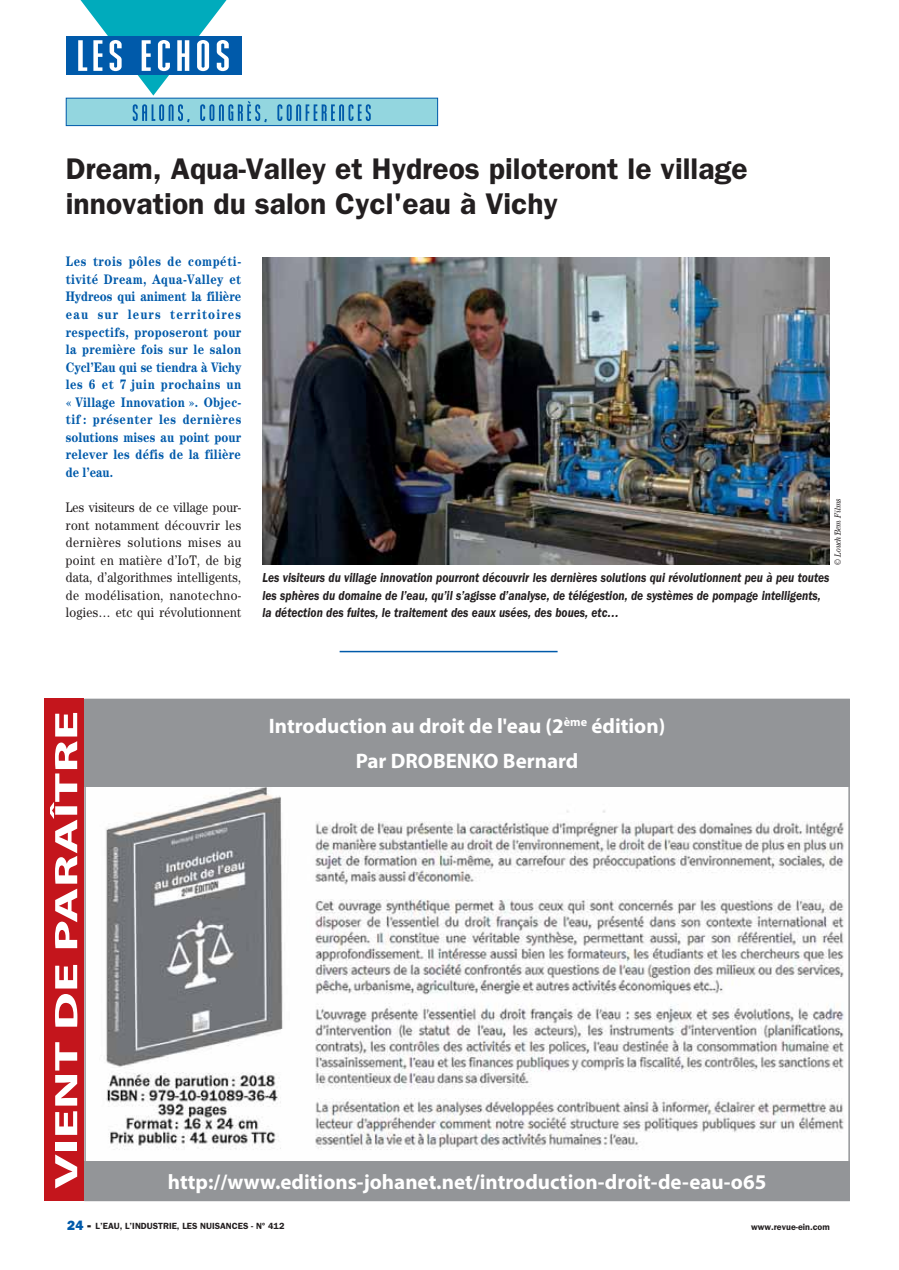
<style>
.page{position:relative;width:899px;height:1270px;background:#fff}
.page>*{position:absolute;margin:0;border:0;box-sizing:border-box;transform-origin:0 0}
.t1{font:700 32.7px "Myriad Pro";color:#fff;scale:1.68 1}
.t2{font:600 30px/35.1px "ITC Franklin Gothic Std";color:#231f20}
.t3{font:700 21px/34.7px "Myriad Pro";color:#fff;text-align:center}
.t4{font:700 13.8px/17.5px "Century Std";letter-spacing:.01em;color:#005aaa;text-align:justify;scale:.85 1}
.t5{font:13.8px/17.5px "Century Std";letter-spacing:.02em;color:#231f20;text-align:justify;scale:.88 1}
.t6{font:italic 600 13.5px/17.5px "ITC Franklin Gothic Std";color:#231f20;scale:.85 1}
.t7{font:600 9px "ITC Franklin Gothic Std";color:#231f20}
.t8{font:italic 9px "Century Std";letter-spacing:-.015em;color:#231f20;scale:.85 1}
.s1{font-family:"ITC Franklin Gothic Std Hvy";font-weight:400;font-size:13.5px;color:#005aaa}
.s2{font-family:"ITC Franklin Gothic Std Hvy";font-weight:400;font-size:13.5px}
</style>
<div class="page">
<div style="left:66px;top:98px;width:372px;height:28px;background:#93d6df"></div>
<svg style="left:66px;top:0;width:201px;height:122px"></svg>
<svg style="left:277px;top:104px;width:94px;height:17px"></svg>
<div style="left:66px;top:98px;width:372px;height:28px;border:1px solid #005aaa"></div>
<hr style="left:340px;top:651px;width:217px;height:1px;background:#005aaa">
<img style="left:262px;top:257px;width:567px;height:308px">
<img style="left:87px;top:786px;width:760px;height:364px">
<div style="left:84px;top:699px;width:766px;height:87px;background:#939598"></div>
<div style="left:84px;top:1161px;width:766px;height:40px;background:#939598"></div>
<div style="left:45px;top:699px;width:39px;height:502px;background:#c4151c"></div>
<h2 class="t2" style="left:66px;top:154px;width:683px">Dream, Aqua-Valley et Hydreos piloteront le village innovation du salon Cycl'eau à Vichy</h2>
<p class="t4" style="left:66px;top:254px;width:208px">Les trois pôles de compéti&shy;tivité Dream, Aqua-Valley et Hydreos qui animent la filière eau sur leurs territoires respectifs, proposeront pour la première fois sur le salon Cycl’Eau qui se tiendra à Vichy les 6 et 7 juin prochains un « Village Innovation ». Objec&shy;tif : présenter les dernières solutions mises au point pour relever les défis de la filière de l’eau.</p>
<p class="t5" style="left:66px;top:500px;width:201px">Les visiteurs de ce village pour&shy;ront notamment découvrir les dernières solutions mises au point en matière d’IoT, de big data, d’algorithmes intelligents, de modélisation, nanotechno&shy;logies… etc qui révolutionnent</p>
<p class="t8" style="left:834px;top:565px;width:80px;rotate:-90deg">© Louch'Bem Films</p>
<p class="t6" style="left:262px;top:570px;width:668px">Les visiteurs du village innovation pourront découvrir les dernières solutions qui révolutionnent peu à peu toutes les sphères du domaine de l’eau, qu’il s’agisse d’analyse, de télégestion, de systèmes de pompage intelligents, la détection des fuites, le traitement des eaux usées, des boues, etc…</p>
<h1 class="t1" style="left:47px;top:1189px;width:286px;rotate:-90deg">VIENT DE PARAÎTRE</h1>
<h3 class="t3" style="left:269px;top:708px;width:398px">Introduction au droit de l'eau (2<sup>ème</sup> édition)<br>Par DROBENKO Bernard</h3>
<h3 class="t3" style="left:168px;top:1165px;width:600px">http://www.editions-johanet.net/introduction-droit-de-eau-o65</h3>
<p class="t7" style="left:67px;top:1222px;width:219px"><span class="s1">24</span> <span class="s2">-</span> L’EAU, L’INDUSTRIE, LES NUISANCES - N° 412</p>
<p class="t7" style="left:751px;top:1223px;width:80px">www.revue-ein.com</p>
</div>
